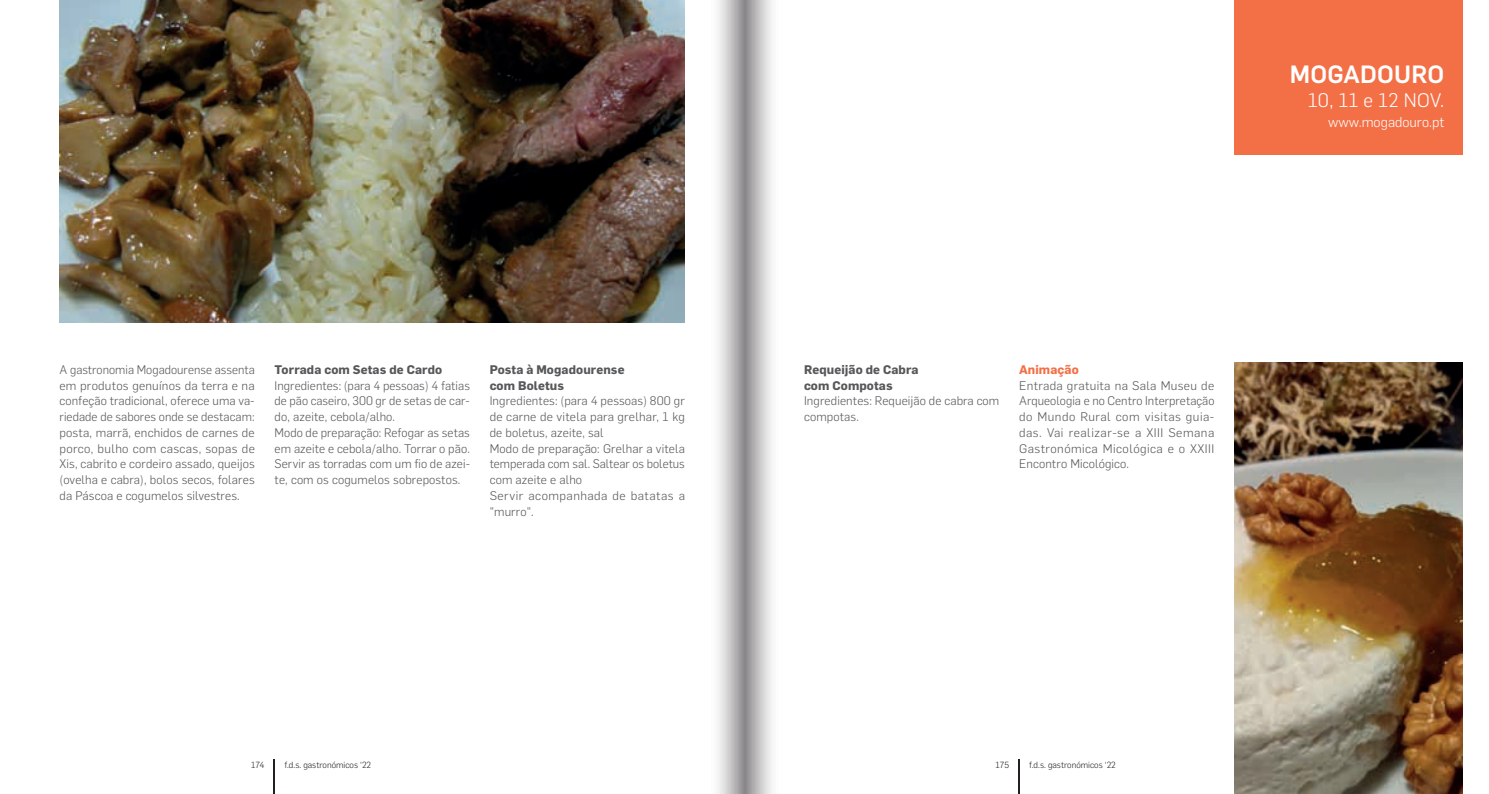
<style>
.page{position:relative;width:1489px;height:794px;background:#fff}
.page>*{position:absolute;margin:0;border:0;box-sizing:border-box;transform-origin:0 0}
.t1{font:500 24.5px "Flama";letter-spacing:.01em;color:#fff}
.t2{font:300 19.25px "Flama";letter-spacing:.02em;color:#fff}
.t3{font:300 14px "Flama";color:#fff}
.t4{font:300 12.25px/15.8px "Flama";letter-spacing:.01em;color:#57585a}
.t5{font:700 12.25px/15.8px "Flama";letter-spacing:.01em;color:#57585a}
.t6{font:700 12.25px "Flama";letter-spacing:.01em;color:#f37047}
.t7{font:300 8.75px "Flama";color:#231f20}
</style>
<div class="page">
<hr style="left:1018px;top:759px;width:1px;height:35px;background:#231f20">
<hr style="left:273px;top:759px;width:2px;height:35px;background:#231f20">
<div style="left:1234px;top:0;width:228px;height:155px;background:#f37047"></div>
<img style="left:1234px;top:362px;width:228px;height:432px">
<img style="left:60px;top:0;width:625px;height:322px">
<svg style="left:744px;top:0;width:28px;height:794px"></svg>
<svg style="left:718px;top:0;width:26px;height:794px"></svg>
<h1 class="t1" style="left:1289px;top:56px;width:156px">MOGADOURO</h1>
<h2 class="t2" style="left:1307px;top:87px;width:138px">10, 11 e 12 NOV.</h2>
<p class="t3" style="left:1327px;top:112px;width:118px">www.mogadouro.pt</p>
<p class="t5" style="left:489px;top:361px;width:136px">Posta à Mogadourense com Boletus</p>
<p class="t4" style="left:489px;top:392px;width:197px">Ingredientes: (para 4 pessoas) 800 gr de carne de vitela para grelhar, 1 kg de boletus, azeite, sal<br>Modo de preparação: Grelhar a vitela temperada com sal. Saltear os boletus com azeite e alho<br>Servir acompanhada de batatas a "murro".</p>
<p class="t4" style="left:60px;top:361px;width:197px;text-align:justify">A gastronomia Mogadourense assenta em produtos genuínos da terra e na confeção tradicional, oferece uma va&shy;riedade de sabores onde se destacam: posta, marrã, enchidos de carnes de porco, bulho com cascas, sopas de Xis, cabrito e cordeiro assado, queijos (ovelha e cabra), bolos secos, folares da Páscoa e cogumelos silvestres.</p>
<p class="t5" style="left:804px;top:361px;width:116px">Requeijão de Cabra com Compotas</p>
<p class="t5" style="left:274px;top:361px;width:169px">Torrada com Setas de Cardo</p>
<p class="t4" style="left:274px;top:377px;width:197px">Ingredientes: (para 4 pessoas) 4 fatias de pão caseiro, 300 gr de setas de car&shy;do, azeite, cebola/alho.<br>Modo de preparação: Refogar as setas em azeite e cebola/alho. Torrar o pão.<br>Servir as torradas com um fio de azei&shy;te, com os cogumelos sobrepostos.</p>
<p class="t4" style="left:804px;top:392px;width:197px">Ingredientes: Requeijão de cabra com compotas.</p>
<p class="t6" style="left:1019px;top:361px;width:61px">Animação</p>
<p class="t4" style="left:1019px;top:377px;width:197px;text-align:justify">Entrada gratuita na Sala Museu de Arqueologia e no Centro Interpretação do Mundo Rural com visitas guia&shy;das. Vai realizar-se a XIII Semana Gastronómica Micológica e o XXIII Encontro Micológico.</p>
<p class="t7" style="left:251px;top:758px;width:15px">174</p>
<p class="t7" style="left:284px;top:758px;width:88px">f.d.s. gastronómicos ‘22</p>
<p class="t7" style="left:995px;top:758px;width:15px">175</p>
<p class="t7" style="left:1029px;top:758px;width:88px">f.d.s. gastronómicos ‘22</p>
</div>
